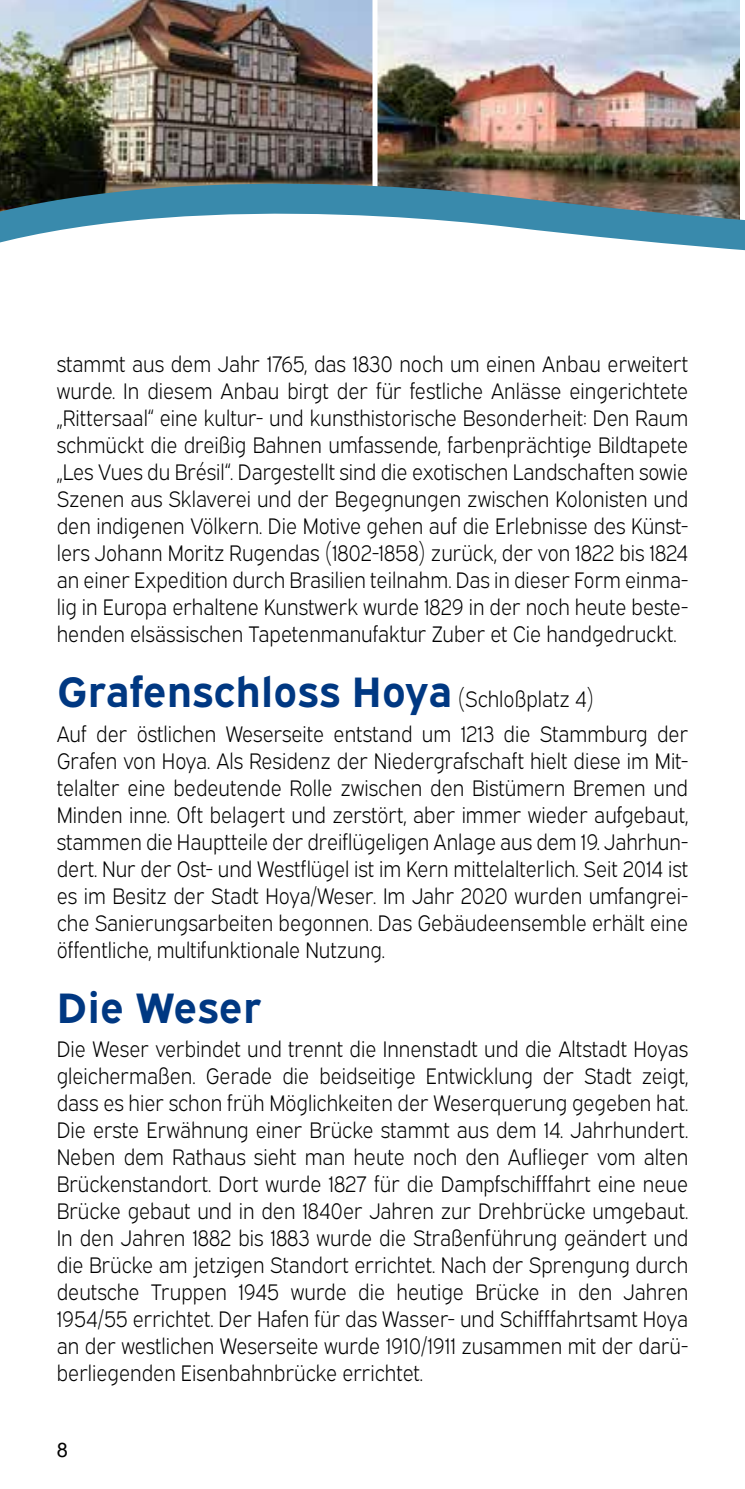
<style>
.page{position:relative;width:745px;height:1489px;background:#fff}
.page>*{position:absolute;margin:0;border:0;box-sizing:border-box;transform-origin:0 0}
.t1{font:700 42.5px "Expressway Rg";color:#003882}
.t2{font:22.5px/27px "Expressway Lt";color:#000;text-align:justify;scale:.9 1}
.t3{font:20px "Arial";color:#000}
.s1{font-family:"Expressway Lt";font-weight:400;font-size:22.5px;color:#000}
</style>
<div class="page">
<img style="left:380px;top:0;width:360px;height:97px">
<img style="left:0;top:0;width:380px;height:97px">
<img style="left:0;top:97px;width:744px;height:154px">
<p class="t2" style="left:57px;top:348px;width:702px">stammt aus dem Jahr 1765, das 1830 noch um einen Anbau erweitert wurde. In diesem Anbau birgt der für festliche Anlässe eingerichtete „Rittersaal“ eine kultur- und kunsthistorische Besonderheit: Den Raum schmückt die dreißig Bahnen umfassende, farbenprächtige Bildtapete „Les Vues du Brésil“. Dargestellt sind die exotischen Landschaften sowie Szenen aus Sklaverei und der Begegnungen zwischen Kolonisten und den indigenen Völkern. Die Motive gehen auf die Erlebnisse des Künst&shy;lers Johann Moritz Rugendas (1802-1858) zurück, der von 1822 bis 1824 an einer Expedition durch Brasilien teilnahm. Das in dieser Form einma&shy;lig in Europa erhaltene Kunstwerk wurde 1829 in der noch heute beste&shy;henden elsässischen Tapetenmanufaktur Zuber et Cie handgedruckt.</p>
<h1 class="t1" style="left:57px;top:658px;width:539px">Grafenschloss Hoya <span class="s1">(Schloßplatz 4)</span></h1>
<p class="t2" style="left:57px;top:718px;width:702px">Auf der östlichen Weserseite entstand um 1213 die Stammburg der Grafen von Hoya. Als Residenz der Niedergrafschaft hielt diese im Mit&shy;telalter eine bedeutende Rolle zwischen den Bistümern Bremen und Minden inne. Oft belagert und zerstört, aber immer wieder aufgebaut, stammen die Hauptteile der dreiflügeligen Anlage aus dem 19. Jahrhun&shy;dert. Nur der Ost- und Westflügel ist im Kern mittelalterlich. Seit 2014 ist es im Besitz der Stadt Hoya/Weser. Im Jahr 2020 wurden umfangrei&shy;che Sanierungsarbeiten begonnen. Das Gebäudeensemble erhält eine öffentliche, multifunktionale Nutzung.</p>
<h1 class="t1" style="left:57px;top:974px;width:206px">Die Weser</h1>
<p class="t2" style="left:57px;top:1033px;width:702px">Die Weser verbindet und trennt die Innenstadt und die Altstadt Hoyas gleichermaßen. Gerade die beidseitige Entwicklung der Stadt zeigt, dass es hier schon früh Möglichkeiten der Weserquerung gegeben hat.<br>Die erste Erwähnung einer Brücke stammt aus dem 14. Jahrhundert.<br>Neben dem Rathaus sieht man heute noch den Auflieger vom alten Brückenstandort. Dort wurde 1827 für die Dampfschifffahrt eine neue Brücke gebaut und in den 1840er Jahren zur Drehbrücke umgebaut.<br>In den Jahren 1882 bis 1883 wurde die Straßenführung geändert und die Brücke am jetzigen Standort errichtet. Nach der Sprengung durch deutsche Truppen 1945 wurde die heutige Brücke in den Jahren 1954/55 errichtet. Der Hafen für das Wasser- und Schifffahrtsamt Hoya an der westlichen Weserseite wurde 1910/1911 zusammen mit der darü&shy;berliegenden Eisenbahnbrücke errichtet.</p>
<p class="t3" style="left:57px;top:1436px;width:13px">8</p>
</div>
